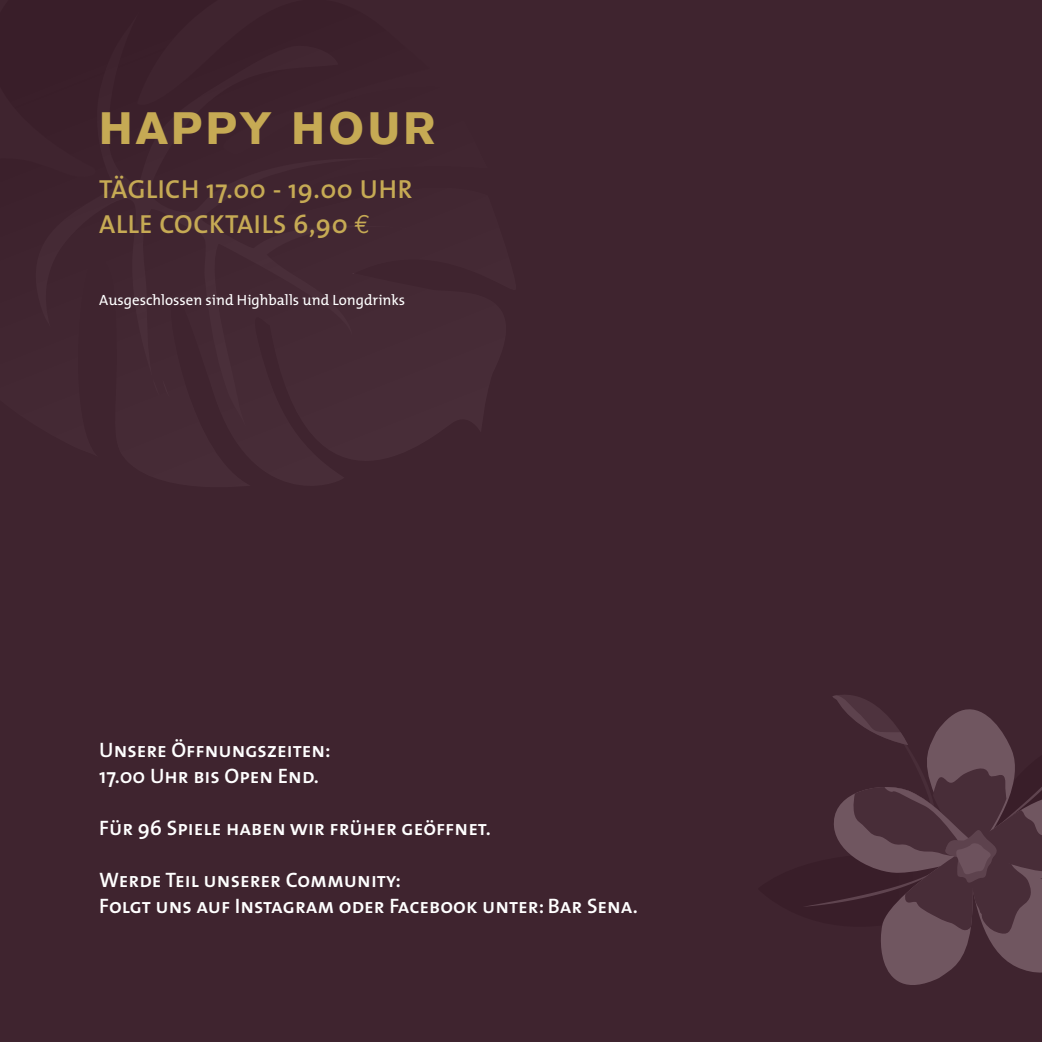
<style>
.page{position:relative;width:1042px;height:1042px;background:#3f242f}
.page>*{position:absolute;margin:0;border:0;box-sizing:border-box;transform-origin:0 0}
.t1{font:700 47.25px "Ancona";letter-spacing:.07em;color:#c6aa54}
.t2{font:26.25px/34.6px "The Mix Semi Bold Caps";letter-spacing:.02em;color:#c6aa54}
.t3{font:21px/25.9px "The Mix Semi Bold Caps";color:#fff}
.t4{font:14.88px "The Mix";color:#fff}
.s1{font-family:"The Mix";font-weight:600}
.s2{font-family:"Euro Mono"}
</style>
<div class="page">
<svg style="left:810px;top:695px;width:232px;height:290px"></svg>
<svg style="left:216px;top:273px;width:138px;height:146px"></svg>
<h1 class="t1" style="left:99px;top:102px;width:338px">HAPPY HOUR</h1>
<p class="t2" style="left:99px;top:172px;width:315px">TÄGLICH <span class="s1">17.00</span> - <span class="s1">19.00</span> UHR<br>ALLE COCKTAILS <span class="s1">6,90</span> <span class="s2">€</span></p>
<p class="t4" style="left:99px;top:288px;width:307px">Ausgeschlossen sind Highballs und Longdrinks</p>
<p class="t3" style="left:99px;top:736px;width:233px">Unsere Öffnungszeiten:<br><span class="s1">17.00</span> Uhr bis Open End.</p>
<p class="t3" style="left:99px;top:814px;width:393px">Für <span class="s1">96</span> Spiele haben wir früher geöffnet.</p>
<p class="t3" style="left:99px;top:866px;width:540px">Werde Teil unserer Community:<br>Folgt uns auf Instagram oder Facebook unter: Bar Sena.</p>
</div>
